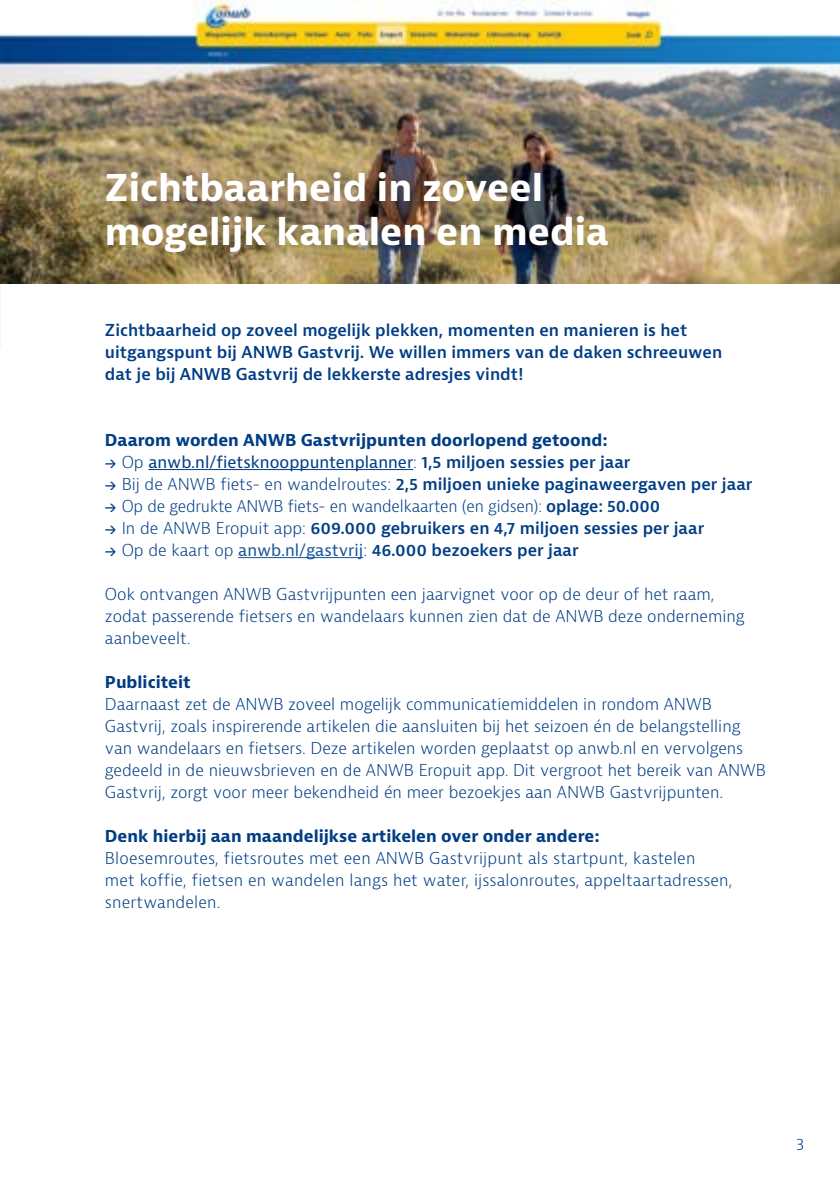
<style>
.page{position:relative;width:840px;height:1191px;background:#fff}
.page>*{position:absolute;margin:0;border:0;box-sizing:border-box;transform-origin:0 0}
.t1{font:700 36px/44px "Bernina Sans";color:#fff}
.t2{font:300 16px/22px "Bernina Sans";color:#003d85}
.t3{font:600 16px/22px "Bernina Sans";color:#003d85}
.t4{font:700 16px "Bernina Sans";color:#003d85}
.t5{font:16px "Bernina Sans";color:#003d85}
.t6{font:300 16px "Bernina Sans";color:#003d86}
.s1{font-weight:600;font-size:12px}
.s2{font-weight:300}
.s3{font-weight:600}
.s4{font-size:12px}
.s5{font-weight:400;color:#1b5899}
</style>
<div class="page">
<hr style="left:148px;top:469px;width:265px;height:1px;background:#003d85">
<hr style="left:238px;top:557px;width:125px;height:1px;background:#1b5899">
<img style="left:0;top:0;width:839px;height:283px">
<h1 class="t1" style="left:105px;top:166px;width:505px">Zichtbaarheid in zoveel mogelijk kanalen en media</h1>
<p class="t3" style="left:105px;top:320px;width:618px">Zichtbaarheid op zoveel mogelijk plekken, momenten en manieren is het uitgangspunt bij ANWB Gastvrij. We willen immers van de daken schreeuwen dat je bij ANWB Gastvrij de lekkerste adresjes vindt!</p>
<p class="t4" style="left:105px;top:430px;width:504px">Daarom worden ANWB Gastvrijpunten doorlopend getoond:</p>
<p class="t5" style="left:105px;top:452px;width:526px"><span class="s1">→</span> <span class="s2">Op</span> anwb.nl/fietsknooppuntenplanner<span class="s2">:</span> <span class="s3">1,5 miljoen sessies per jaar</span></p>
<p class="t3" style="left:105px;top:474px;width:648px"><span class="s4">→</span> <span class="s2">Bij de ANWB fiets- en wandelroutes:</span> 2,5 miljoen unieke paginaweergaven per jaar</p>
<p class="t2" style="left:105px;top:495px;width:556px"><span class="s1">→</span> Op de gedrukte ANWB fiets- en wandelkaarten (en gidsen): <span class="s3">oplage: 50.000</span></p>
<p class="t3" style="left:105px;top:518px;width:600px"><span class="s4">→</span> <span class="s2">In de ANWB Eropuit app:</span> 609.000 gebruikers en 4,7 miljoen sessies per jaar</p>
<p class="t3" style="left:105px;top:540px;width:475px"><span class="s4">→</span> <span class="s2">Op de kaart op</span> <span class="s5">anwb.nl/gastvrij</span><span class="s2">:</span> 46.000 bezoekers per jaar</p>
<p class="t2" style="left:105px;top:583px;width:641px">Ook ontvangen ANWB Gastvrijpunten een jaarvignet voor op de deur of het raam, zodat passerende fietsers en wandelaars kunnen zien dat de ANWB deze onderneming aanbeveelt.</p>
<p class="t4" style="left:105px;top:672px;width:87px">Publiciteit</p>
<p class="t2" style="left:105px;top:693px;width:662px">Daarnaast zet de ANWB zoveel mogelijk communicatiemiddelen in rondom ANWB Gastvrij, zoals inspirerende artikelen die aansluiten bij het seizoen én de belangstelling van wandelaars en fietsers. Deze artikelen worden geplaatst op anwb.nl en vervolgens gedeeld in de nieuwsbrieven en de ANWB Eropuit app. Dit vergroot het bereik van ANWB Gastvrij, zorgt voor meer bekendheid én meer bezoekjes aan ANWB Gastvrijpunten.</p>
<p class="t4" style="left:105px;top:826px;width:496px">Denk hierbij aan maandelijkse artikelen over onder andere:</p>
<p class="t2" style="left:105px;top:847px;width:628px">Bloesemroutes, fietsroutes met een ANWB Gastvrijpunt als startpunt, kastelen<br>met koffie, fietsen en wandelen langs het water, ijssalonroutes, appeltaartadressen, snertwandelen.</p>
<p class="t6" style="left:795px;top:1134px;width:10px">3</p>
</div>
